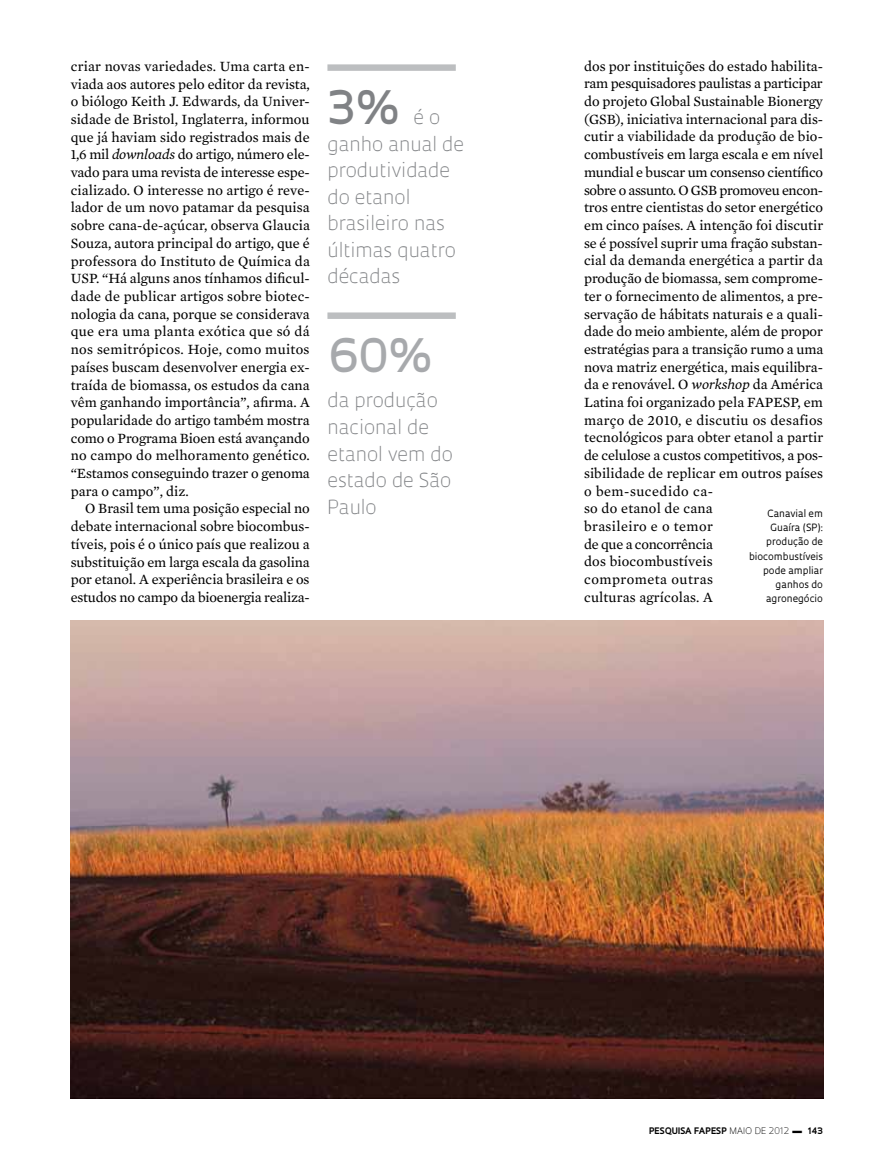
<style>
.page{position:relative;width:885px;height:1169px;background:#fff}
.page>*{position:absolute;margin:0;border:0;box-sizing:border-box;transform-origin:0 0}
.t1{font:600 45px "Fapesp";color:#a7a9ac}
.t2{font:600 45px "Fapesp";color:#808285}
.t3{font:300 18.75px/26.5px "Fapesp";color:#808285}
.t4{font:14.4px/17.7px "Mercury Text G2";letter-spacing:-.005em;color:#000;text-align:justify}
.t5{font:9.75px/14.1px "Fapesp";color:#000;text-align:right}
.t6{font:700 8.7px "Fapesp";letter-spacing:.025em;color:#000}
.s1{font-style:italic}
.s2{font-weight:300}
.s3{font-size:18px}
</style>
<div class="page">
<div style="left:327px;top:64px;width:129px;height:7px;background:#bcbec0"></div>
<div style="left:327px;top:312px;width:129px;height:7px;background:#bcbec0"></div>
<img style="left:71px;top:620px;width:752px;height:478px">
<p class="t4" style="left:71px;top:56px;width:241px">criar novas variedades. Uma carta en&shy;viada aos autores pelo editor da revista, o biólogo Keith J. Edwards, da Univer&shy;sidade de Bristol, Inglaterra, informou que já haviam sido registrados mais de 1,6 mil <span class="s1">downloads</span> do artigo, número ele&shy;vado para uma revista de interesse espe&shy;cializado. O interesse no artigo é reve&shy;lador de um novo patamar da pesquisa sobre cana-de-açúcar, observa Glaucia Souza, autora principal do artigo, que é professora do Instituto de Química da USP. “Há alguns anos tínhamos dificul&shy;dade de publicar artigos sobre biotec&shy;nologia da cana, porque se considerava que era uma planta exótica que só dá nos semitrópicos. Hoje, como muitos países buscam desenvolver energia ex&shy;traída de biomassa, os estudos da cana vêm ganhando importância”, afirma. A popularidade do artigo também mostra como o Programa Bioen está avançando no campo do melhoramento genético. “Estamos conseguindo trazer o genoma para o campo”, diz.</p>
<p class="t4" style="left:71px;top:499px;width:241px;text-indent:14px">O Brasil tem uma posição especial no debate internacional sobre biocombus&shy;tíveis, pois é o único país que realizou a substituição em larga escala da gasolina por etanol. A experiência brasileira e os estudos no campo da bioenergia realiza-</p>
<h1 class="t2" style="left:327px;top:76px;width:75px">3%</h1>
<h2 class="t3" style="left:327px;top:103px;width:138px;text-indent:86px">é o ganho anual de produtividade do etanol brasileiro nas últimas quatro décadas</h2>
<h1 class="t1" style="left:327px;top:324px;width:108px">60%</h1>
<h2 class="t3" style="left:327px;top:386px;width:127px">da produção nacional de etanol vem do estado de São<br>Paulo</h2>
<p class="t4" style="left:584px;top:56px;width:241px;text-align:left">dos por instituições do estado habilita&shy;ram pesquisadores paulistas a participar do projeto Global Sustainable Bionergy (GSB), iniciativa internacional para dis&shy;cutir a viabilidade da produção de bio&shy;combustíveis em larga escala e em nível mundial e buscar um consenso científico sobre o assunto. O GSB promoveu encon&shy;tros entre cientistas do setor energético em cinco países. A intenção foi discutir se é possível suprir uma fração substan&shy;cial da demanda energética a partir da produção de biomassa, sem comprome&shy;ter o fornecimento de alimentos, a pre&shy;servação de hábitats naturais e a quali&shy;dade do meio ambiente, além de propor estratégias para a transição rumo a uma nova matriz energética, mais equilibra&shy;da e renovável. O <span class="s1">workshop</span> da América Latina foi organizado pela FAPESP, em março de 2010, e discutiu os desafios tecnológicos para obter etanol a partir de celulose a custos competitivos, a pos&shy;sibilidade de replicar em outros países o bem-sucedido ca-<br>so do etanol de cana<br>brasileiro e o temor<br>de que a concorrência<br>dos biocombustíveis<br>comprometa outras<br>culturas agrícolas. A</p>
<p class="t5" style="left:749px;top:506px;width:75px">Canavial em<br>Guaíra (SP): produção de biocombustíveis pode ampliar ganhos do agronegócio</p>
<p class="t6" style="left:649px;top:1124px;width:175px">pESQUISA FAPESP <span class="s2">maio de 2012</span> <span class="s3">_</span> 143</p>
</div>
